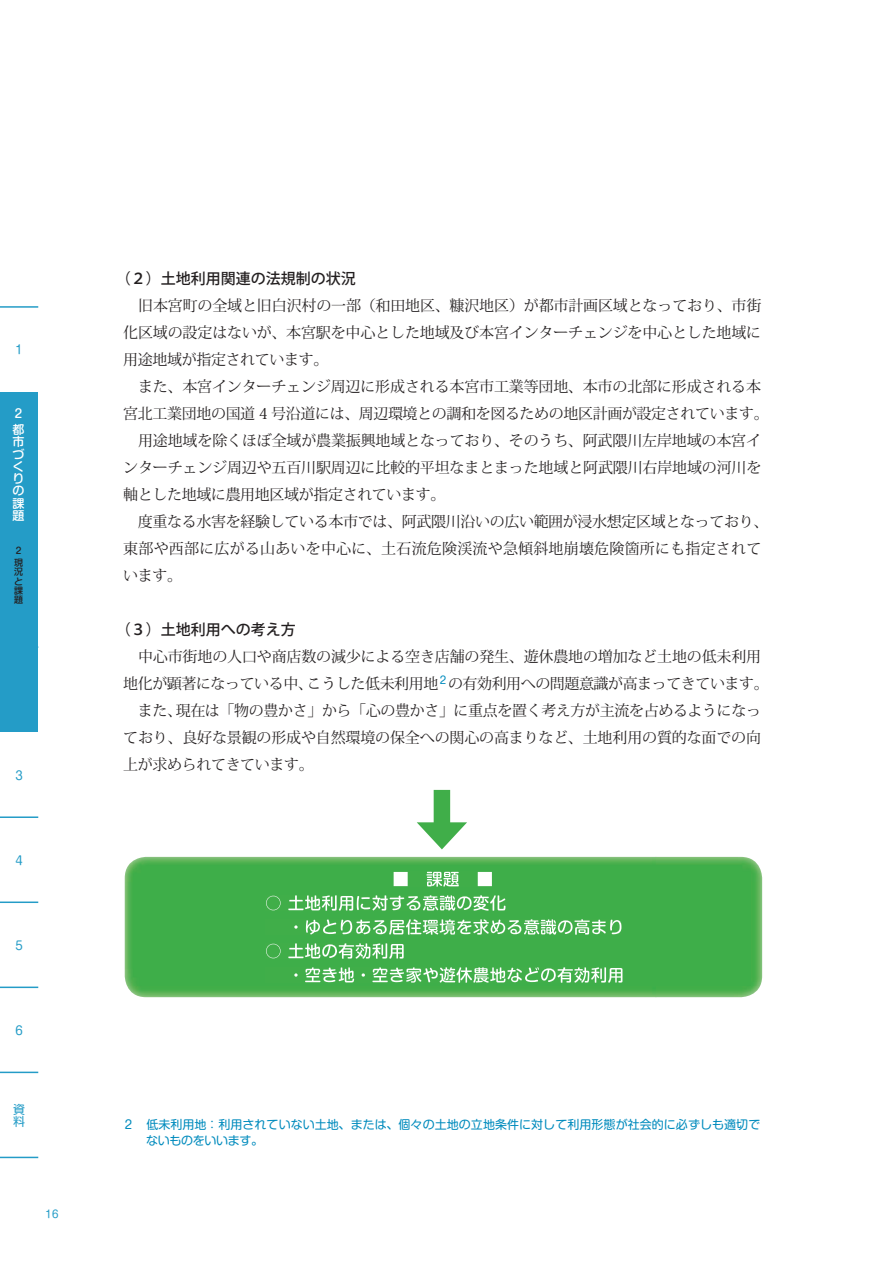
<style>
.page{position:relative;width:893px;height:1263px;background:#fff}
.page>*{position:absolute;margin:0;border:0;box-sizing:border-box;transform-origin:0 0}
.t1{font:15px/27px "Koz Min Pr 6 N";letter-spacing:-.01em;color:#231f20}
.t2{font:500 15px "Koz Go Pr 6 N";color:#231f20}
.t3{font:12px/16.5px "Shin M Go Pro";letter-spacing:.005em;color:#008bbd}
.t4{font:500 12px/12.3px "Shin M Go Pro";color:#fff}
.t5{font:12px/12px "Shin M Go Pro";color:#249cc7}
.t6{font:10.5px "Shin M Go Pro";color:#249cc7}
.t7{font:500 9px/9.1px "Shin M Go Pro";color:#231f20}
</style>
<div class="page">
<hr style="left:0;top:306px;width:38px;height:2px;background:#249cc7">
<hr style="left:0;top:816px;width:38px;height:2px;background:#249cc7">
<hr style="left:0;top:901px;width:38px;height:2px;background:#249cc7">
<hr style="left:0;top:986px;width:38px;height:2px;background:#249cc7">
<hr style="left:0;top:1071px;width:38px;height:2px;background:#249cc7">
<hr style="left:0;top:1157px;width:38px;height:1px;background:#249cc7">
<div style="left:0;top:392px;width:38px;height:340px;background:#249cc7"></div>
<img style="left:125px;top:857px;width:637px;height:140px">
<img style="left:394px;top:872px;width:98px;height:15px">
<img style="left:266px;top:895px;width:240px;height:16px">
<img style="left:265px;top:919px;width:356px;height:16px">
<img style="left:266px;top:943px;width:138px;height:16px">
<img style="left:265px;top:967px;width:358px;height:16px">
<div style="left:434px;top:790px;width:16px;height:43px;background:#40ae49"></div>
<svg style="left:417px;top:822px;width:50px;height:27px"></svg>
<p class="t5" style="left:13px;top:342px;width:13px">１</p>
<p class="t4" style="left:13px;top:404px;width:13px;line-height:15.8px">２都</p>
<p class="t4" style="left:13px;top:434px;width:13px">市づくりの課題</p>
<p class="t7" style="left:14px;top:544px;width:10px;line-height:11.9px">２現</p>
<p class="t7" style="left:14px;top:566px;width:10px;text-align:justify">況と課題</p>
<p class="t5" style="left:13px;top:768px;width:13px">３</p>
<p class="t5" style="left:13px;top:853px;width:13px">４</p>
<p class="t5" style="left:13px;top:938px;width:13px">５</p>
<p class="t5" style="left:13px;top:1023px;width:13px">６</p>
<p class="t5" style="left:13px;top:1102px;width:13px">資料</p>
<p class="t6" style="left:46px;top:1205px;width:14px">16</p>
<p class="t2" style="left:116px;top:270px;width:242px">（２）土地利用関連の法規制の状況</p>
<p class="t1" style="left:123px;top:292px;width:647px">　旧本宮町の全域と旧白沢村の一部（和田地区、糠沢地区）が都市計画区域となっており、市街化区域の設定はないが、本宮駅を中心とした地域及び本宮インターチェンジを中心とした地域に用途地域が指定されています。<br>　また、本宮インターチェンジ周辺に形成される本宮市工業等団地、本市の北部に形成される本宮北工業団地の国道 4 号沿道には、周辺環境との調和を図るための地区計画が設定されています。　用途地域を除くほぼ全域が農業振興地域となっており、そのうち、阿武隈川左岸地域の本宮インターチェンジ周辺や五百川駅周辺に比較的平坦なまとまった地域と阿武隈川右岸地域の河川を軸とした地域に農用地区域が指定されています。<br>　度重なる水害を経験している本市では、阿武隈川沿いの広い範囲が浸水想定区域となっており、東部や西部に広がる山あいを中心に、土石流危険渓流や急傾斜地崩壊危険箇所にも指定されています。</p>
<p class="t2" style="left:116px;top:621px;width:182px">（３）土地利用への考え方</p>
<p class="t1" style="left:123px;top:643px;width:647px">　中心市街地の人口や商店数の減少による空き店舗の発生、遊休農地の増加など土地の低未利用地化が顕著になっている中、こうした低未利用地<sup>２</sup>の有効利用への問題意識が高まってきています。　また、現在は「物の豊かさ」から「心の豊かさ」に重点を置く考え方が主流を占めるようになっており、良好な景観の形成や自然環境の保全への関心の高まりなど、土地利用の質的な面での向上が求められてきています。</p>
<p class="t3" style="left:123px;top:1115px;width:639px">２　低未利用地：利用されていない土地、または、個々の土地の立地条件に対して利用形態が社会的に必ずしも適切で　　ないものをいいます。</p>
</div>
